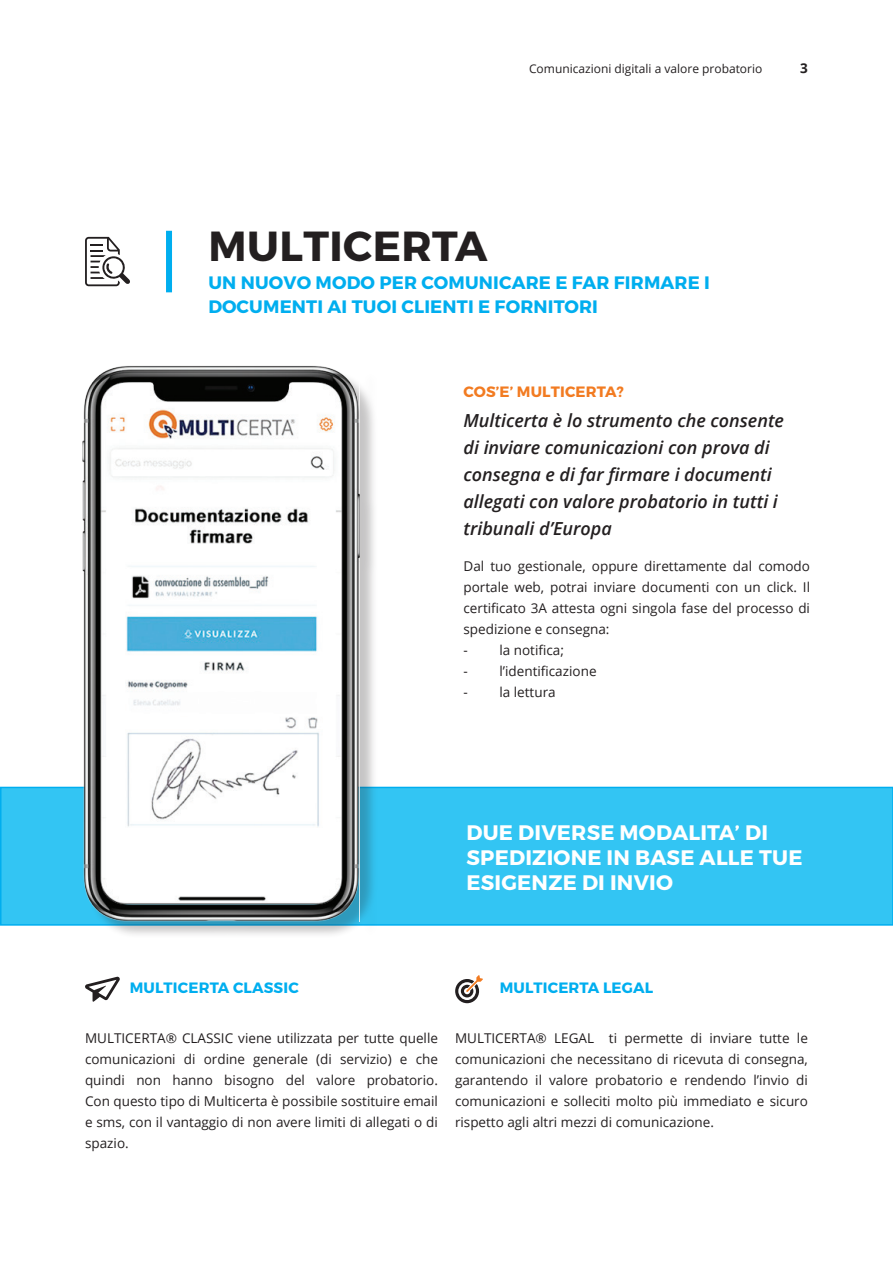
<style>
.page{position:relative;width:893px;height:1263px;background:#fff}
.page>*{position:absolute;margin:0;border:0;box-sizing:border-box;transform-origin:0 0}
.t1{font:700 42px "Montserrat";letter-spacing:.01em;color:#231f20}
.t2{font:700 21px/25.2px "Montserrat";letter-spacing:.01em;color:#fff}
.t3{font:italic 600 18px/27px "Open Sans";color:#231f20}
.t4{font:700 18px/24px "Montserrat";letter-spacing:.01em;color:#00aeef}
.t5{font:700 15px "Montserrat";letter-spacing:.01em;color:#00aeef}
.t6{font:700 15px "Montserrat";letter-spacing:.01em;color:#f27b21}
.t7{font:13.5px/21px "Open Sans";color:#231f20;text-align:justify}
.t8{font:700 13.5px "Open Sans";color:#231f20}
.t9{font:12px "Open Sans";color:#231f20}
</style>
<div class="page">
<div style="left:1px;top:787px;width:892px;height:138px;background:#33c5f3"></div>
<div style="left:0;top:787px;width:893px;height:139px;border:2px solid #00aeef"></div>
<svg style="left:85px;top:237px;width:45px;height:49px"></svg>
<div style="left:166px;top:231px;width:6px;height:61px;background:#00aeef"></div>
<svg style="left:85px;top:977px;width:35px;height:25px"></svg>
<svg style="left:455px;top:975px;width:28px;height:28px"></svg>
<div style="left:85px;top:369px;width:293px;height:570px;background:#231f20;opacity:.26"></div>
<img style="left:82px;top:366px;width:278px;height:555px">
<p class="t9" style="left:529px;top:60px;width:235px">Comunicazioni digitali a valore probatorio</p>
<p class="t8" style="left:800px;top:59px;width:9px">3</p>
<h1 class="t1" style="left:209px;top:220px;width:281px">MULTICERTA</h1>
<h3 class="t4" style="left:208px;top:270px;width:503px">UN NUOVO MODO PER COMUNICARE E FAR FIRMARE I<br>DOCUMENTI AI TUOI CLIENTI E FORNITORI</h3>
<p class="t6" style="left:464px;top:383px;width:162px">COS’E’ MULTICERTA?</p>
<h3 class="t3" style="left:463px;top:406px;width:322px">Multicerta è lo strumento che consente di inviare comunicazioni con prova di consegna e di far firmare i documenti allegati con valore probatorio in tutti i tribunali d’Europa</h3>
<p class="t7" style="left:463px;top:555px;width:348px">Dal tuo gestionale, oppure direttamente dal comodo portale web, potrai inviare documenti con un click. Il certificato 3A attesta ogni singola fase del processo di spedizione e consegna:</p>
<p class="t7" style="left:463px;top:639px;width:102px">- la notifica;</p>
<p class="t7" style="left:463px;top:660px;width:135px">- l’identificazione</p>
<p class="t7" style="left:463px;top:681px;width:94px">- la lettura</p>
<h2 class="t2" style="left:466px;top:820px;width:338px">DUE DIVERSE MODALITA’ DI<br>SPEDIZIONE IN BASE ALLE TUE<br>ESIGENZE DI INVIO</h2>
<p class="t5" style="left:130px;top:978px;width:170px">MULTICERTA CLASSIC</p>
<p class="t5" style="left:500px;top:978px;width:155px">MULTICERTA LEGAL</p>
<p class="t7" style="left:85px;top:1027px;width:354px">MULTICERTA® CLASSIC viene utilizzata per tutte quelle comunicazioni di ordine generale (di servizio) e che quindi non hanno bisogno del valore probatorio.<br>Con questo tipo di Multicerta è possibile sostituire email e sms, con il vantaggio di non avere limiti di allegati o di spazio.</p>
<p class="t7" style="left:455px;top:1027px;width:354px">MULTICERTA® LEGAL ti permette di inviare tutte le comunicazioni che necessitano di ricevuta di consegna, garantendo il valore probatorio e rendendo l’invio di comunicazioni e solleciti molto più immediato e sicuro rispetto agli altri mezzi di comunicazione.</p>
</div>
